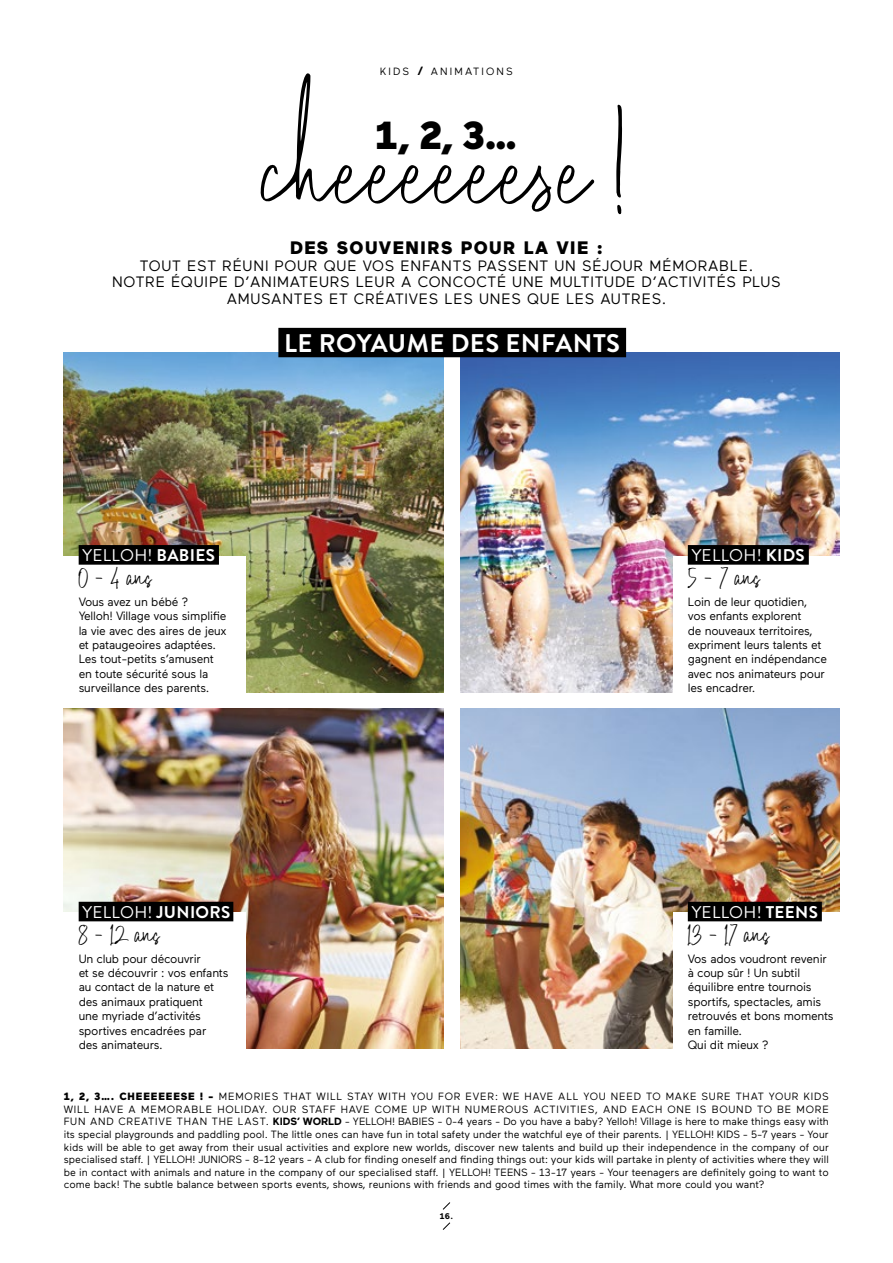
<style>
.page{position:relative;width:893px;height:1263px;background:#fff}
.page>*{position:absolute;margin:0;border:0;box-sizing:border-box;transform-origin:0 0}
.t1{font:99.15px "toscabeauty";color:#000}
.t2{font:900 39px "Maax";color:#000}
.t3{font:27px "toscabeauty";color:#000}
.t4{font:700 25.5px "Brandon Grotesque";letter-spacing:.02em;color:#fff}
.t5{font:900 18px "Maax";letter-spacing:.075em;color:#000}
.t6{font:16.95px "Brandon Grotesque";letter-spacing:.02em;color:#fff}
.t7{font:15px/16.5px "Maax";letter-spacing:.05em;color:#000;text-align:center}
.t8{font:12px/14.4px "Maax";letter-spacing:-.02em;color:#000}
.t9{font:10.5px/12.6px "Maax";color:#000;text-align:justify}
.t10{font:10.5px "Maax";letter-spacing:.2em;color:#000}
.t11{font:700 8.25px "Maax";color:#000}
.s1{font-weight:900}
.s2{font-weight:700}
</style>
<div class="page">
<img style="left:64px;top:709px;width:380px;height:340px">
<img style="left:64px;top:352px;width:380px;height:340px">
<img style="left:460px;top:709px;width:380px;height:340px">
<img style="left:460px;top:352px;width:380px;height:340px">
<div style="left:57px;top:555px;width:189px;height:145px;background:#fff"></div>
<div style="left:57px;top:912px;width:189px;height:145px;background:#fff"></div>
<div style="left:673px;top:555px;width:171px;height:145px;background:#fff"></div>
<div style="left:673px;top:912px;width:171px;height:145px;background:#fff"></div>
<div style="left:79px;top:545px;width:140px;height:20px;background:#000"></div>
<div style="left:79px;top:902px;width:154px;height:19px;background:#000"></div>
<div style="left:688px;top:545px;width:121px;height:20px;background:#000"></div>
<div style="left:688px;top:902px;width:134px;height:19px;background:#000"></div>
<div style="left:278px;top:328px;width:348px;height:29px;background:#000"></div>
<svg style="left:442px;top:1202px;width:8px;height:8px"></svg>
<svg style="left:442px;top:1222px;width:8px;height:8px"></svg>
<p class="t10" style="left:380px;top:65px;width:134px">KIDS <span class="s1">/</span> ANIMATIONS</p>
<h1 class="t1" style="left:262px;top:109px;width:371px">cheeeeeese !</h1>
<h2 class="t2" style="left:375px;top:114px;width:144px">1, 2, 3…</h2>
<h3 class="t5" style="left:290px;top:238px;width:314px">DES SOUVENIRS POUR LA VIE :</h3>
<h3 class="t7" style="left:112px;top:257px;width:670px">TOUT EST RÉUNI POUR QUE VOS ENFANTS PASSENT UN SÉJOUR MÉMORABLE.<br>NOTRE ÉQUIPE D’ANIMATEURS LEUR A CONCOCTÉ UNE MULTITUDE D’ACTIVITÉS PLUS<br>AMUSANTES ET CRÉATIVES LES UNES QUE LES AUTRES.</h3>
<h3 class="t4" style="left:284px;top:326px;width:337px">LE ROYAUME DES ENFANTS</h3>
<h3 class="t6" style="left:83px;top:544px;width:134px">YELLOH! <span class="s2">BABIES</span></h3>
<h3 class="t3" style="left:79px;top:560px;width:75px">0 - 4 ans</h3>
<p class="t8" style="left:79px;top:595px;width:150px">Vous avez un bébé ?<br>Yelloh! Village vous simplifie la vie avec des aires de jeux et pataugeoires adaptées.<br>Les tout-petits s’amusent en toute sécurité sous la surveillance des parents.</p>
<h3 class="t6" style="left:692px;top:544px;width:115px">YELLOH! <span class="s2">KIDS</span></h3>
<h3 class="t3" style="left:688px;top:560px;width:74px">5 - 7 ans</h3>
<p class="t8" style="left:688px;top:595px;width:141px">Loin de leur quotidien, vos enfants explorent<br>de nouveaux territoires, expriment leurs talents et gagnent en indépendance avec nos animateurs pour les encadrer.</p>
<h3 class="t6" style="left:83px;top:900px;width:149px">YELLOH! <span class="s2">JUNIORS</span></h3>
<h3 class="t3" style="left:79px;top:917px;width:83px">8 - 12 ans</h3>
<p class="t8" style="left:79px;top:951px;width:151px">Un club pour découvrir<br>et se découvrir : vos enfants au contact de la nature et des animaux pratiquent<br>une myriade d’activités sportives encadrées par des animateurs.</p>
<h3 class="t6" style="left:692px;top:900px;width:128px">YELLOH! <span class="s2">TEENS</span></h3>
<h3 class="t3" style="left:688px;top:917px;width:83px">13 - 17 ans</h3>
<p class="t8" style="left:688px;top:951px;width:147px">Vos ados voudront revenir à coup sûr ! Un subtil équilibre entre tournois sportifs, spectacles, amis retrouvés et bons moments en famille.<br>Qui dit mieux ?</p>
<p class="t9" style="left:64px;top:1090px;width:767px"><span class="s1">1, 2, 3…. CHEEEEEESE ! -</span> MEMORIES THAT WILL STAY WITH YOU FOR EVER: WE HAVE ALL YOU NEED TO MAKE SURE THAT YOUR KIDS WILL HAVE A MEMORABLE HOLIDAY. OUR STAFF HAVE COME UP WITH NUMEROUS ACTIVITIES, AND EACH ONE IS BOUND TO BE MORE FUN AND CREATIVE THAN THE LAST. <span class="s2">KIDS’ WORLD</span> - YELLOH! BABIES - 0-4 years - Do you have a baby? Yelloh! Village is here to make things easy with its special playgrounds and paddling pool. The little ones can have fun in total safety under the watchful eye of their parents. | YELLOH! KIDS - 5-7 years - Your kids will be able to get away from their usual activities and explore new worlds, discover new talents and build up their independence in the company of our specialised staff. | YELLOH! JUNIORS - 8-12 years - A club for finding oneself and finding things out: your kids will partake in plenty of activities where they will be in contact with animals and nature in the company of our specialised staff. | YELLOH! TEENS - 13-17 years - Your teenagers are definitely going to want to come back! The subtle balance between sports events, shows, reunions with friends and good times with the family. What more could you want?</p>
<p class="t11" style="left:440px;top:1211px;width:15px">16.</p>
</div>
